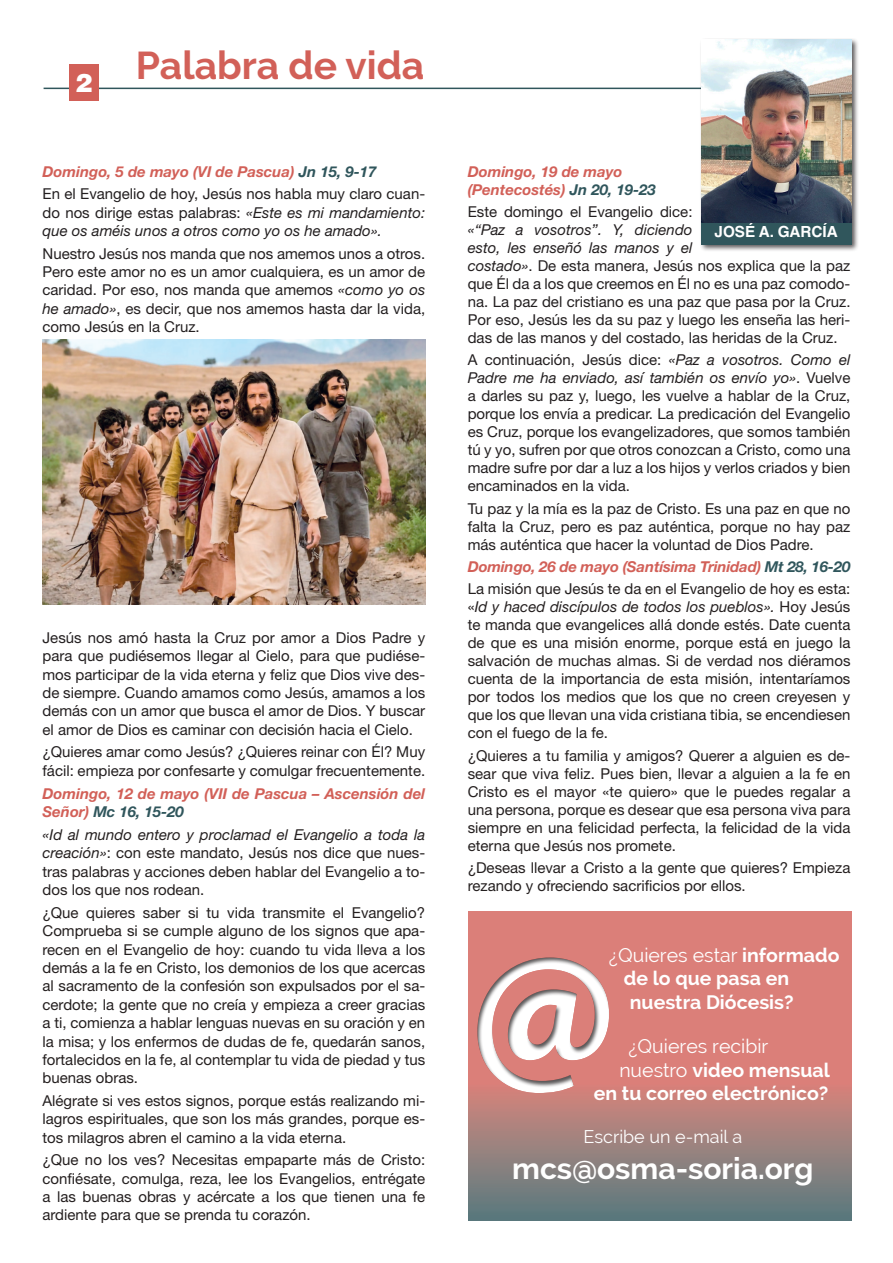
<style>
.page{position:relative;width:893px;height:1263px;background:#fff}
.page>*{position:absolute;margin:0;border:0;box-sizing:border-box;transform-origin:0 0}
.t1{font:700 39px "Raleway";color:#d26058}
.t2{font:700 30px "Raleway";color:#fff}
.t3{font:700 19.5px "Raleway";color:#fff}
.t4{font:19.5px "Raleway";color:#fff}
.t5{font:18px "Raleway";color:#fff}
.t6{font:700 15.3px "Helvetica LT Std";color:#fff}
.TEXTO{font:15px/18.5px "Helvetica Neue LT Std";color:#241f1f;text-align:justify}
.TEXTO-2{font:15px/18px "Helvetica Neue LT Std";color:#231f20;text-align:justify}
.TEXTO-3{font:italic 700 15px/18.8px "Helvetica Neue LT Std";color:#d26058}
.s1{color:#30565c}
.s2{font-style:italic}
.s3{font-weight:700}
.s4{font-weight:400}
</style>
<div class="page">
<hr style="left:44px;top:88px;width:807px;height:1px;background:#30565c">
<div style="left:69px;top:64px;width:29px;height:37px;background:#d26058"></div>
<div style="left:699px;top:38px;width:160px;height:214px;background:#231f20;opacity:.75"></div>
<div style="left:701px;top:219px;width:150px;height:25px;background:#30565c"></div>
<img style="left:701px;top:40px;width:150px;height:183px">
<img style="left:43px;top:339px;width:382px;height:266px">
<svg style="left:469px;top:911px;width:382px;height:309px;background:#b77f7b"></svg>
<div style="left:474px;top:957px;width:135px;height:136px;background:#231f20;opacity:.75"></div>
<p class="t1" style="left:75px;top:43px;width:351px"><sub>2</sub> Palabra de vida</p>
<p class="TEXTO-3" style="left:43px;top:161px;width:335px">Domingo, 5 de mayo (VI de Pascua) <span class="s1">Jn 15, 9-17</span></p>
<p class="TEXTO-2" style="left:43px;top:184px;width:384px;line-height:18.5px">En el Evangelio de hoy, Jesús nos habla muy claro cuan&shy;do nos dirige estas palabras: <span class="s2">«Este es mi mandamiento: que os améis unos a otros como yo os he amado».</span></p>
<p class="TEXTO-2" style="left:43px;top:244px;width:384px;line-height:18.5px">Nuestro Jesús nos manda que nos amemos unos a otros.<br>Pero este amor no es un amor cualquiera, es un amor de caridad. Por eso, nos manda que amemos <span class="s2">«como yo os he amado»</span>, es decir, que nos amemos hasta dar la vida, como Jesús en la Cruz.</p>
<p class="TEXTO-2" style="left:43px;top:628px;width:384px;line-height:18.5px">Jesús nos amó hasta la Cruz por amor a Dios Padre y para que pudiésemos llegar al Cielo, para que pudiése&shy;mos participar de la vida eterna y feliz que Dios vive des&shy;de siempre. Cuando amamos como Jesús, amamos a los demás con un amor que busca el amor de Dios. Y buscar el amor de Dios es caminar con decisión hacia el Cielo.</p>
<p class="TEXTO-2" style="left:43px;top:743px;width:384px;line-height:18.5px">¿Quieres amar como Jesús? ¿Quieres reinar con Él? Muy fácil: empieza por confesarte y comulgar frecuentemente.</p>
<p class="TEXTO-3" style="left:43px;top:784px;width:384px">Domingo, 12 de mayo (VII de Pascua – Ascensión del<br>Señor) <span class="s1">Mc 16, 15-20</span></p>
<p class="TEXTO" style="left:43px;top:825px;width:384px"><span class="s2">«Id al mundo entero y proclamad el Evangelio a toda la creación»</span>: con este mandato, Jesús nos dice que nues&shy;tras palabras y acciones deben hablar del Evangelio a to&shy;dos los que nos rodean.</p>
<p class="TEXTO" style="left:43px;top:903px;width:384px">¿Que quieres saber si tu vida transmite el Evangelio?<br>Comprueba si se cumple alguno de los signos que apa&shy;recen en el Evangelio de hoy: cuando tu vida lleva a los demás a la fe en Cristo, los demonios de los que acercas al sacramento de la confesión son expulsados por el sa&shy;cerdote; la gente que no creía y empieza a creer gracias a ti, comienza a hablar lenguas nuevas en su oración y en la misa; y los enfermos de dudas de fe, quedarán sanos, fortalecidos en la fe, al contemplar tu vida de piedad y tus buenas obras.</p>
<p class="TEXTO" style="left:43px;top:1091px;width:384px">Alégrate si ves estos signos, porque estás realizando mi&shy;lagros espirituales, que son los más grandes, porque es&shy;tos milagros abren el camino a la vida eterna.</p>
<p class="TEXTO" style="left:43px;top:1150px;width:384px">¿Que no los ves? Necesitas empaparte más de Cristo: confiésate, comulga, reza, lee los Evangelios, entrégate a las buenas obras y acércate a los que tienen una fe ardiente para que se prenda tu corazón.</p>
<p class="TEXTO-3" style="left:468px;top:162px;width:190px;line-height:18.3px">Domingo, 19 de mayo (Pentecostés) <span class="s1">Jn 20, 19-23</span></p>
<p class="TEXTO-2" style="left:468px;top:203px;width:384px;text-align:left">Este domingo el Evangelio dice:<br><span class="s2">«“Paz a vosotros”. Y, diciendo<br>esto, les enseñó las manos y el<br>costado»</span>. De esta manera, Jesús nos explica que la paz que Él da a los que creemos en Él no es una paz comodo&shy;na. La paz del cristiano es una paz que pasa por la Cruz.<br>Por eso, Jesús les da su paz y luego les enseña las heri&shy;das de las manos y del costado, las heridas de la Cruz.</p>
<p class="TEXTO-2" style="left:468px;top:351px;width:384px">A continuación, Jesús dice: <span class="s2">«Paz a vosotros. Como el Padre me ha enviado, así también os envío yo»</span>. Vuelve a darles su paz y, luego, les vuelve a hablar de la Cruz, porque los envía a predicar. La predicación del Evangelio es Cruz, porque los evangelizadores, que somos también tú y yo, sufren por que otros conozcan a Cristo, como una madre sufre por dar a luz a los hijos y verlos criados y bien encaminados en la vida.</p>
<p class="TEXTO-2" style="left:468px;top:499px;width:384px">Tu paz y la mía es la paz de Cristo. Es una paz en que no falta la Cruz, pero es paz auténtica, porque no hay paz más auténtica que hacer la voluntad de Dios Padre.</p>
<p class="TEXTO-3" style="left:468px;top:557px;width:384px">Domingo, 26 de mayo (Santísima Trinidad) <span class="s1">Mt 28, 16-20</span></p>
<p class="TEXTO" style="left:468px;top:580px;width:384px;line-height:18px">La misión que Jesús te da en el Evangelio de hoy es esta: «<span class="s2">Id y haced discípulos de todos los pueblos».</span> Hoy Jesús te manda que evangelices allá donde estés. Date cuenta de que es una misión enorme, porque está en juego la salvación de muchas almas. Si de verdad nos diéramos cuenta de la importancia de esta misión, intentaríamos por todos los medios que los que no creen creyesen y que los que llevan una vida cristiana tibia, se encendiesen con el fuego de la fe.</p>
<p class="TEXTO" style="left:468px;top:746px;width:384px;line-height:18px">¿Quieres a tu familia y amigos? Querer a alguien es de&shy;sear que viva feliz. Pues bien, llevar a alguien a la fe en Cristo es el mayor «te quiero» que le puedes regalar a una persona, porque es desear que esa persona viva para siempre en una felicidad perfecta, la felicidad de la vida eterna que Jesús nos promete.</p>
<p class="TEXTO" style="left:468px;top:858px;width:384px;line-height:18px">¿Deseas llevar a Cristo a la gente que quieres? Empieza rezando y ofreciendo sacrificios por ellos.</p>
<p class="t6" style="left:715px;top:223px;width:125px">JOSÉ A. GARCÍA</p>
<p class="t4" style="left:609px;top:944px;width:232px">¿Quieres estar <span class="s3">informado</span></p>
<p class="t3" style="left:624px;top:967px;width:167px">de lo que pasa en</p>
<p class="t3" style="left:630px;top:990px;width:165px">nuestra Diócesis?</p>
<p class="t4" style="left:628px;top:1035px;width:142px">¿Quieres recibir</p>
<p class="t3" style="left:619px;top:1059px;width:212px"><span class="s4">nuestro</span> video mensual</p>
<p class="t3" style="left:594px;top:1082px;width:236px">en tu correo electrónico?</p>
<p class="t5" style="left:583px;top:1126px;width:160px">Escribe un e-mail a</p>
<p class="t2" style="left:512px;top:1151px;width:303px">mcs@osma-soria.org</p>
</div>
